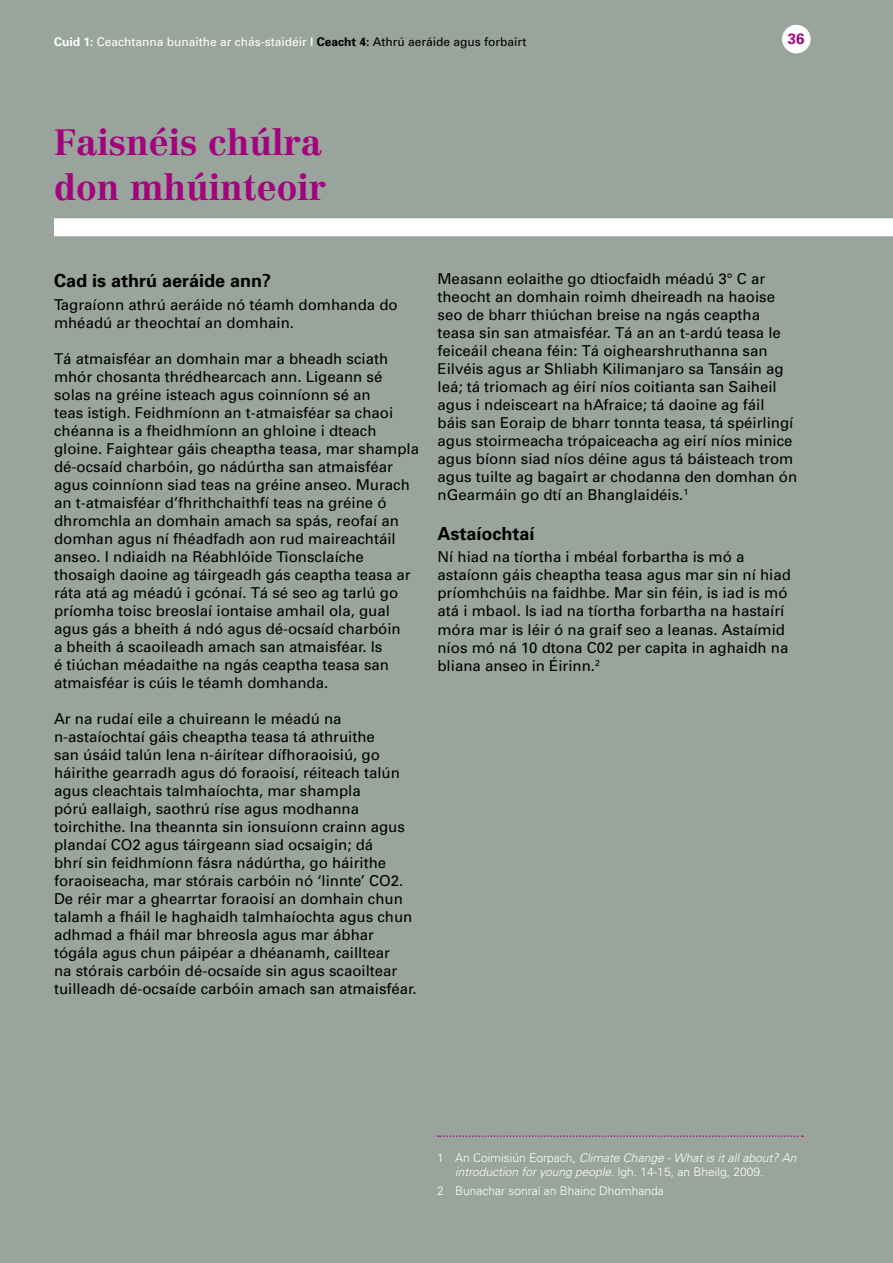
<style>
.page{position:relative;width:893px;height:1263px;background:#99a49c}
.page>*{position:absolute;margin:0;border:0;box-sizing:border-box;transform-origin:0 0}
.t1{font:700 36px/45px "Centennial CE";color:#a3037d}
.t2{font:700 18px "Univers";color:#000}
.t3{font:15px/18px "Univers";color:#000}
.t4{font:700 15px "Univers";color:#a3037d}
.t5{font:italic 300 12px/14.4px "Univers";color:#fff}
.t6{font:12px "Univers";color:#fff}
.t7{font:300 12px "Univers";color:#fff}
.s1{font-weight:700}
.s2{font-weight:900}
.s3{font-weight:700;color:#000}
.s4{color:#000}
.s5{font-style:normal}
</style>
<div class="page">
<div style="left:782px;top:25px;width:29px;height:28px;background:#fff;border-radius:50%"></div>
<div style="left:54px;top:218px;width:839px;height:18px;background:#fff"></div>
<svg style="left:438px;top:1135px;width:365px;height:2px"></svg>
<p class="t6" style="left:54px;top:34px;width:474px"><span class="s1">Cuid 1:</span> Ceachtanna bunaithe ar chás-staidéir <span class="s2">|</span> <span class="s3">Ceacht 4:</span> <span class="s4">Athrú aeráide agus forbairt</span></p>
<p class="t4" style="left:788px;top:29px;width:18px">36</p>
<h1 class="t1" style="left:54px;top:120px;width:274px">Faisnéis chúlra don mhúinteoir</h1>
<p class="t2" style="left:54px;top:269px;width:219px">Cad is athrú aeráide ann?</p>
<p class="t3" style="left:54px;top:295px;width:345px">Tagraíonn athrú aeráide nó téamh domhanda do mhéadú ar theochtaí an domhain.</p>
<p class="t3" style="left:54px;top:349px;width:367px">Tá atmaisféar an domhain mar a bheadh sciath mhór chosanta thrédhearcach ann. Ligeann sé solas na gréine isteach agus coinníonn sé an<br>teas istigh. Feidhmíonn an t-atmaisféar sa chaoi chéanna is a fheidhmíonn an ghloine i dteach gloine. Faightear gáis cheaptha teasa, mar shampla dé-ocsaíd charbóin, go nádúrtha san atmaisféar agus coinníonn siad teas na gréine anseo. Murach an t-atmaisféar d’fhrithchaithfí teas na gréine ó dhromchla an domhain amach sa spás, reofaí an domhan agus ní fhéadfadh aon rud maireachtáil anseo. I ndiaidh na Réabhlóide Tionsclaíche thosaigh daoine ag táirgeadh gás ceaptha teasa ar ráta atá ag méadú i gcónaí. Tá sé seo ag tarlú go príomha toisc breoslaí iontaise amhail ola, gual agus gás a bheith á ndó agus dé-ocsaíd charbóin<br>a bheith á scaoileadh amach san atmaisféar. Is<br>é tiúchan méadaithe na ngás ceaptha teasa san atmaisféar is cúis le téamh domhanda.</p>
<p class="t3" style="left:54px;top:709px;width:364px">Ar na rudaí eile a chuireann le méadú na n-astaíochtaí gáis cheaptha teasa tá athruithe<br>san úsáid talún lena n-áirítear dífhoraoisiú, go háirithe gearradh agus dó foraoisí, réiteach talún agus cleachtais talmhaíochta, mar shampla<br>pórú eallaigh, saothrú ríse agus modhanna toirchithe. Ina theannta sin ionsuíonn crainn agus plandaí CO2 agus táirgeann siad ocsaigin; dá<br>bhrí sin feidhmíonn fásra nádúrtha, go háirithe foraoiseacha, mar stórais carbóin nó ‘linnte’ CO2.<br>De réir mar a ghearrtar foraoisí an domhain chun talamh a fháil le haghaidh talmhaíochta agus chun adhmad a fháil mar bhreosla agus mar ábhar tógála agus chun páipéar a dhéanamh, cailltear<br>na stórais carbóin dé-ocsaíde sin agus scaoiltear tuilleadh dé-ocsaíde carbóin amach san atmaisféar.</p>
<p class="t3" style="left:437px;top:270px;width:361px">Measann eolaithe go dtiocfaidh méadú 3° C ar theocht an domhain roimh dheireadh na haoise seo de bharr thiúchan breise na ngás ceaptha teasa sin san atmaisféar. Tá an an t-ardú teasa le feiceáil cheana féin: Tá oighearshruthanna san Eilvéis agus ar Shliabh Kilimanjaro sa Tansáin ag leá; tá triomach ag éirí níos coitianta san Saiheil agus i ndeisceart na hAfraice; tá daoine ag fáil báis san Eoraip de bharr tonnta teasa, tá spéirlingí agus stoirmeacha trópaiceacha ag eirí níos minice agus bíonn siad níos déine agus tá báisteach trom agus tuilte ag bagairt ar chodanna den domhan ón nGearmáin go dtí an Bhanglaidéis.<sup>1</sup></p>
<p class="t2" style="left:437px;top:522px;width:99px">Astaíochtaí</p>
<p class="t3" style="left:437px;top:548px;width:355px">Ní hiad na tíortha i mbéal forbartha is mó a astaíonn gáis cheaptha teasa agus mar sin ní hiad príomhchúis na faidhbe. Mar sin féin, is iad is mó atá i mbaol. Is iad na tíortha forbartha na hastaírí móra mar is léir ó na graif seo a leanas. Astaímid níos mó ná 10 dtona C02 per capita in aghaidh na bliana anseo in Éirinn.<sup>2</sup></p>
<p class="t5" style="left:455px;top:1150px;width:343px;text-indent:-18px"><span class="s5">1 An Coimisiún Eorpach,</span> Climate Change - What is it all about? An introduction for young people<span class="s5">. lgh. 14-15, an Bheilg, 2009.</span></p>
<p class="t7" style="left:437px;top:1183px;width:228px">2 Bunachar sonraí an Bhainc Dhomhanda</p>
</div>
